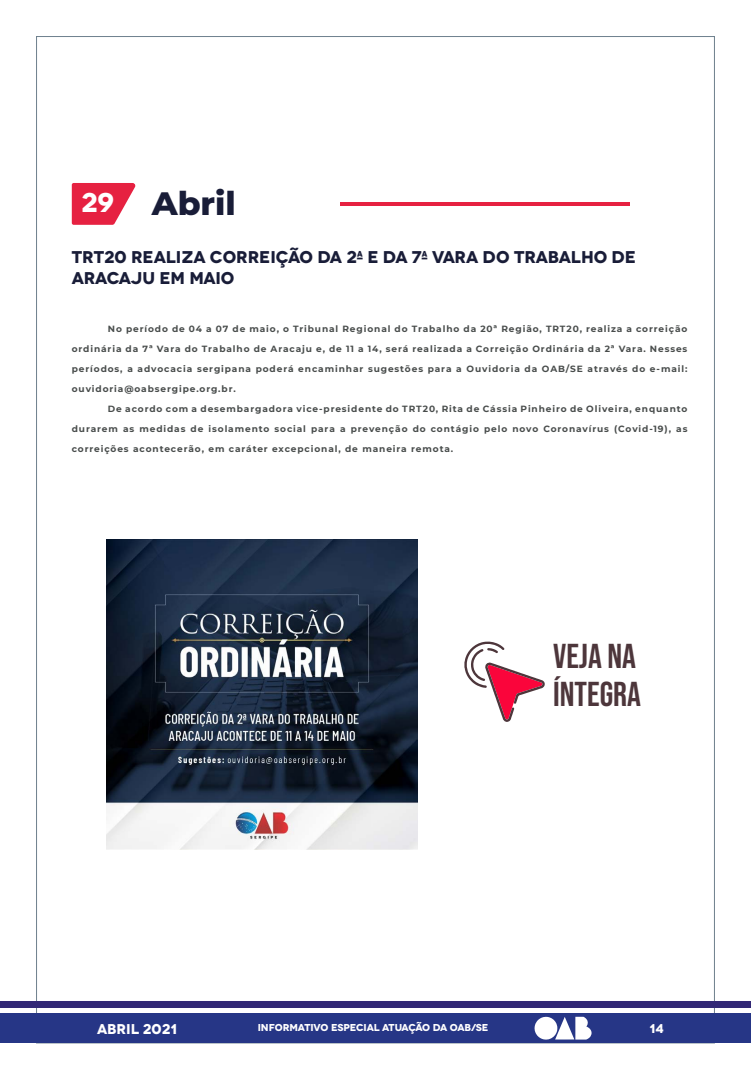
<style>
.page{position:relative;width:751px;height:1078px;background:#fff}
.page>*{position:absolute;margin:0;border:0;box-sizing:border-box;transform-origin:0 0}
.t1{font:34.5px/37.2px "Bebas Neue";color:#4d363b}
.t2{font:800 33px "Montserrat";color:#191d38}
.t3{font:700 17px/20.4px "Novecentowide";letter-spacing:-.005em;color:#191d38}
.t4{font:700 14.2px "Novecentowide";color:#fff}
.t5{font:700 12.7px "Novecentowide";color:#fff}
.t6{font:700 10px "Novecentowide";letter-spacing:-.02em;color:#fff}
.t7{font:700 9px "Montserrat";letter-spacing:.1em;color:#484c4b}
.s1{font-family:"Novecentowide";font-weight:700;font-size:27px;color:#fff}
</style>
<div class="page">
<div style="left:0;top:1012px;width:750px;height:30px;background:#263686"></div>
<div style="left:0;top:1000px;width:750px;height:6px;background:#322875"></div>
<svg style="left:534px;top:1016px;width:57px;height:23px"></svg>
<svg style="left:72px;top:183px;width:63px;height:42px;background:#e9435e"></svg>
<hr style="left:340px;top:202px;width:289px;height:4px;background:#e62141">
<img style="left:107px;top:539px;width:310px;height:310px">
<svg style="left:464px;top:641px;width:81px;height:80px"></svg>
<h2 class="t2" style="left:81px;top:179px;width:156px"><span class="s1">29</span> Abril</h2>
<h3 class="t3" style="left:72px;top:247px;width:565px">TRT20 REALIZA CORREIÇÃO DA 2ª E DA 7ª VARA DO TRABALHO DE<br>ARACAJU EM MAIO</h3>
<p class="t7" style="left:108px;top:322px;width:580px">No período de 04 a 07 de maio, o Tribunal Regional do Trabalho da 20ª Região, TRT20, realiza a correição</p>
<p class="t7" style="left:72px;top:342px;width:616px">ordinária da 7ª Vara do Trabalho de Aracaju e, de 11 a 14, será realizada a Correição Ordinária da 2ª Vara. Nesses</p>
<p class="t7" style="left:72px;top:362px;width:616px">períodos, a advocacia sergipana poderá encaminhar sugestões para a Ouvidoria da OAB/SE através do e-mail:</p>
<p class="t7" style="left:72px;top:382px;width:165px">ouvidoria@oabsergipe.org.br.</p>
<p class="t7" style="left:108px;top:402px;width:580px">De acordo com a desembargadora vice-presidente do TRT20, Rita de Cássia Pinheiro de Oliveira, enquanto</p>
<p class="t7" style="left:72px;top:422px;width:616px">durarem as medidas de isolamento social para a prevenção do contágio pelo novo Coronavírus (Covid-19), as</p>
<p class="t7" style="left:72px;top:442px;width:383px">correições acontecerão, em caráter excepcional, de maneira remota.</p>
<h1 class="t1" style="left:552px;top:637px;width:89px">VEJA NA<br>ÍNTEGRA</h1>
<h3 class="t4" style="left:97px;top:1019px;width:81px">ABRIL 2021</h3>
<p class="t6" style="left:257px;top:1021px;width:232px">INFORMATIVO ESPECIAL ATUAÇÃO DA OAB/SE</p>
<h3 class="t5" style="left:649px;top:1019px;width:16px">14</h3>
</div>
